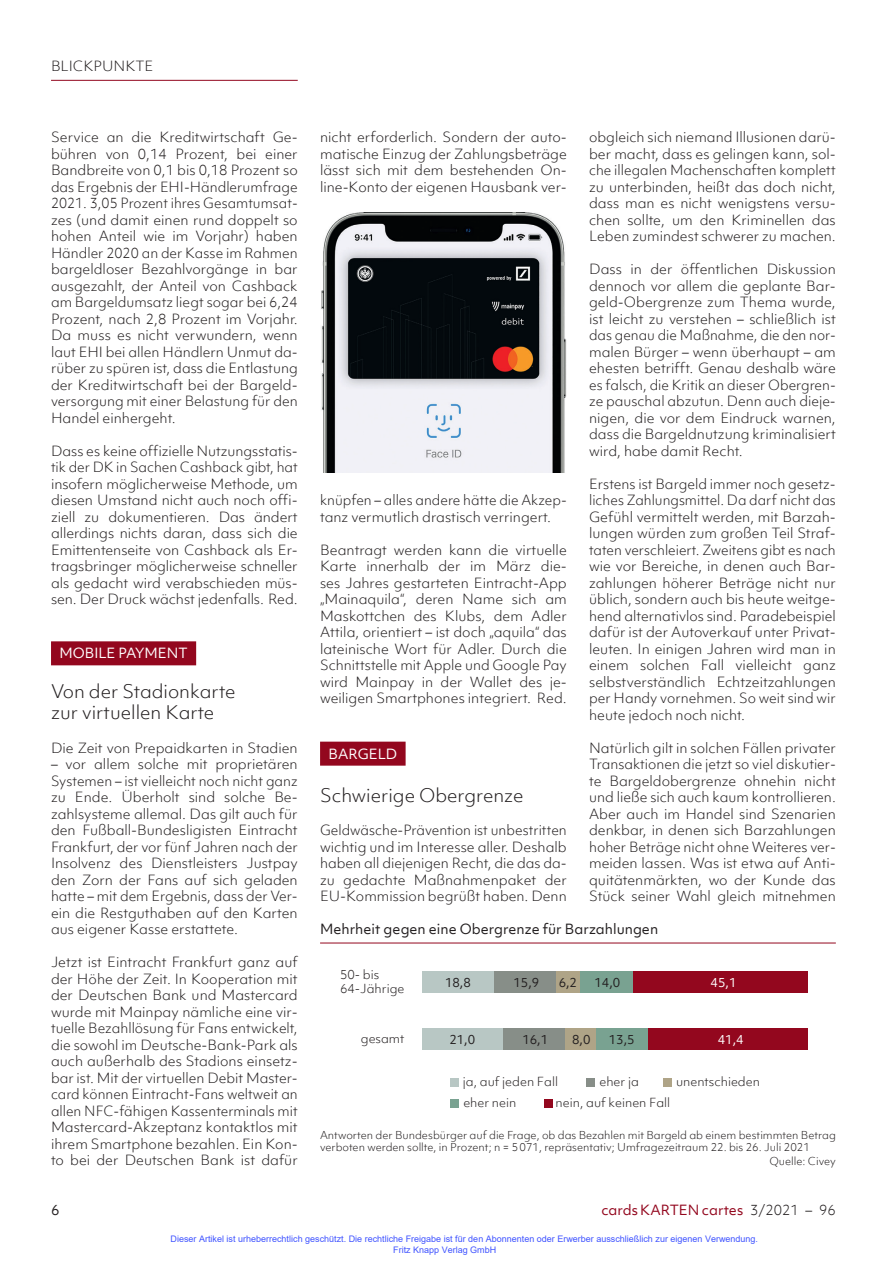
<style>
.page{position:relative;width:872px;height:1263px;background:#fff}
.page>*{position:absolute;margin:0;border:0;box-sizing:border-box;transform-origin:0 0}
.t1{font:300 18px/21px "Objektiv Mk 1";color:#231f20}
.t2{font:300 13.5px/16.5px "Objektiv Mk 1";color:#231f20;text-align:justify}
.t3{font:13.5px "Objektiv Mk 1";color:#231f20}
.t4{font:13.5px "Objektiv Mk 1";color:#93071e}
.t5{font:13.5px "Objektiv Mk 1";color:#fff}
.t6{font:300 12px/14.4px "Objektiv Mk 1";color:#231f20}
.t7{font:12px "Objektiv Mk 1";color:#231f20}
.t8{font:12px "Objektiv Mk 1";color:#fff}
.t9{font:300 10.5px/12px "Objektiv Mk 1";color:#231f20}
.t10{font:9px/10.8px "Arial";color:#4054ff}
.s1{font-weight:300;color:#231f20}
</style>
<div class="page">
<hr style="left:51px;top:80px;width:247px;height:1px;background:#93071e">
<div style="left:51px;top:641px;width:145px;height:24px;background:#93071e"></div>
<div style="left:320px;top:742px;width:85px;height:24px;background:#93071e"></div>
<img style="left:321px;top:213px;width:246px;height:259px">
<div style="left:422px;top:1028px;width:81px;height:22px;background:#b8c7c4"></div>
<div style="left:422px;top:971px;width:72px;height:21px;background:#b8c7c4"></div>
<div style="left:503px;top:1028px;width:62px;height:22px;background:#878e88"></div>
<div style="left:494px;top:971px;width:62px;height:21px;background:#878e88"></div>
<div style="left:565px;top:1028px;width:31px;height:22px;background:#afa487"></div>
<div style="left:556px;top:971px;width:24px;height:21px;background:#afa487"></div>
<div style="left:596px;top:1028px;width:52px;height:22px;background:#79a291"></div>
<div style="left:580px;top:971px;width:54px;height:21px;background:#79a291"></div>
<div style="left:648px;top:1028px;width:160px;height:22px;background:#93071e"></div>
<div style="left:634px;top:971px;width:174px;height:21px;background:#93071e"></div>
<div style="left:450px;top:1078px;width:9px;height:8px;background:#b8c7c4"></div>
<div style="left:586px;top:1078px;width:9px;height:8px;background:#878e88"></div>
<div style="left:663px;top:1078px;width:8px;height:8px;background:#afa487"></div>
<div style="left:450px;top:1099px;width:9px;height:8px;background:#79a291"></div>
<div style="left:544px;top:1099px;width:8px;height:8px;background:#93071e"></div>
<hr style="left:320px;top:943px;width:516px;height:1px;background:#93071e">
<p class="t2" style="left:51px;top:58px;width:104px">BLICKPUNKTE</p>
<p class="t2" style="left:51px;top:129px;width:248px;text-align:left">Service an die Kreditwirtschaft Ge&shy;bühren von 0,14 Prozent, bei einer Bandbreite von 0,1 bis 0,18 Prozent so das Ergebnis der EHI-Händlerumfrage 2021. 3,05 Prozent ihres Gesamtumsat&shy;zes (und damit einen rund doppelt so hohen Anteil wie im Vorjahr) haben Händler 2020 an der Kasse im Rahmen bargeldloser Bezahlvorgänge in bar ausgezahlt, der Anteil von Cashback am Bargeldumsatz liegt sogar bei 6,24<br>Prozent, nach 2,8 Prozent im Vorjahr.<br>Da muss es nicht verwundern, wenn laut EHI bei allen Händlern Unmut da&shy;rüber zu spüren ist, dass die Entlastung der Kreditwirtschaft bei der Bargeld&shy;versorgung mit einer Belastung für den Handel einhergeht.</p>
<p class="t2" style="left:51px;top:442px;width:248px;text-align:left">Dass es keine offizielle Nutzungsstatis&shy;tik der DK in Sachen Cashback gibt, hat insofern möglicherweise Methode, um diesen Umstand nicht auch noch offi&shy;ziell zu dokumentieren. Das ändert allerdings nichts daran, dass sich die Emittentenseite von Cashback als Er&shy;tragsbringer möglicherweise schneller als gedacht wird verabschieden müs&shy;sen. Der Druck wächst jedenfalls. Red.</p>
<p class="t5" style="left:60px;top:644px;width:130px">MOBILE PAYMENT</p>
<h1 class="t1" style="left:51px;top:681px;width:186px">Von der Stadionkarte zur virtuellen Karte</h1>
<p class="t2" style="left:51px;top:739px;width:248px">Die Zeit von Prepaidkarten in Stadien</p>
<p class="t2" style="left:51px;top:756px;width:248px;text-align:left">– vor allem solche mit proprietären Systemen – ist vielleicht noch nicht ganz zu Ende. Überholt sind solche Be&shy;zahlsysteme allemal. Das gilt auch für den Fußball-Bundesligisten Eintracht Frankfurt, der vor fünf Jahren nach der Insolvenz des Dienstleisters Justpay den Zorn der Fans auf sich geladen hatte – mit dem Ergebnis, dass der Ver&shy;ein die Restguthaben auf den Karten aus eigener Kasse erstattete.</p>
<p class="t2" style="left:51px;top:954px;width:248px">Jetzt ist Eintracht Frankfurt ganz auf der Höhe der Zeit. In Kooperation mit der Deutschen Bank und Mastercard wurde mit Mainpay nämliche eine vir&shy;tuelle Bezahllösung für Fans entwickelt, die sowohl im Deutsche-Bank-Park als auch außerhalb des Stadions einsetz&shy;bar ist. Mit der virtuellen Debit Master&shy;card können Eintracht-Fans weltweit an allen NFC-fähigen Kassenterminals mit Mastercard-Akzeptanz kontaktlos mit ihrem Smartphone bezahlen. Ein Kon&shy;to bei der Deutschen Bank ist dafür</p>
<p class="t2" style="left:320px;top:129px;width:248px">nicht erforderlich. Sondern der auto&shy;matische Einzug der Zahlungsbeträge lässt sich mit dem bestehenden On&shy;line-Konto der eigenen Hausbank ver-</p>
<p class="t2" style="left:320px;top:492px;width:248px">knüpfen – alles andere hätte die Akzep&shy;tanz vermutlich drastisch verringert.</p>
<p class="t2" style="left:320px;top:541px;width:248px;text-align:left">Beantragt werden kann die virtuelle Karte innerhalb der im März die&shy;ses Jahres gestarteten Eintracht-App „Mainaquila“, deren Name sich am Maskottchen des Klubs, dem Adler Attila, orientiert – ist doch „aquila“ das lateinische Wort für Adler. Durch die Schnittstelle mit Apple und Google Pay wird Mainpay in der Wallet des je&shy;weiligen Smartphones integriert. Red.</p>
<p class="t5" style="left:328px;top:744px;width:70px">BARGELD</p>
<h1 class="t1" style="left:320px;top:785px;width:205px">Schwierige Obergrenze</h1>
<p class="t2" style="left:320px;top:822px;width:248px">Geldwäsche-Prävention ist unbestritten wichtig und im Interesse aller. Deshalb haben all diejenigen Recht, die das da&shy;zu gedachte Maßnahmenpaket der EU-Kommission begrüßt haben. Denn</p>
<p class="t2" style="left:589px;top:129px;width:248px">obgleich sich niemand Illusionen darü&shy;ber macht, dass es gelingen kann, sol&shy;che illegalen Machenschaften komplett zu unterbinden, heißt das doch nicht, dass man es nicht wenigstens versu&shy;chen sollte, um den Kriminellen das Leben zumindest schwerer zu machen.</p>
<p class="t2" style="left:589px;top:261px;width:248px">Dass in der öffentlichen Diskussion dennoch vor allem die geplante Bar&shy;geld-Obergrenze zum Thema wurde, ist leicht zu verstehen – schließlich ist das genau die Maßnahme, die den nor&shy;malen Bürger – wenn überhaupt – am ehesten betrifft. Genau deshalb wäre es falsch, die Kritik an dieser Obergren&shy;ze pauschal abzutun. Denn auch dieje&shy;nigen, die vor dem Eindruck warnen, dass die Bargeldnutzung kriminalisiert wird, habe damit Recht.</p>
<p class="t2" style="left:589px;top:475px;width:248px">Erstens ist Bargeld immer noch gesetz&shy;liches Zahlungsmittel. Da darf nicht das Gefühl vermittelt werden, mit Barzah&shy;lungen würden zum großen Teil Straf&shy;taten verschleiert. Zweitens gibt es nach wie vor Bereiche, in denen auch Bar&shy;zahlungen höherer Beträge nicht nur üblich, sondern auch bis heute weitge&shy;hend alternativlos sind. Paradebeispiel dafür ist der Autoverkauf unter Privat&shy;leuten. In einigen Jahren wird man in einem solchen Fall vielleicht ganz selbstverständlich Echtzeitzahlungen per Handy vornehmen. So weit sind wir heute jedoch noch nicht.</p>
<p class="t2" style="left:589px;top:739px;width:248px">Natürlich gilt in solchen Fällen privater Transaktionen die jetzt so viel diskutier&shy;te Bargeldobergrenze ohnehin nicht und ließe sich auch kaum kontrollieren.<br>Aber auch im Handel sind Szenarien denkbar, in denen sich Barzahlungen hoher Beträge nicht ohne Weiteres ver&shy;meiden lassen. Was ist etwa auf Anti&shy;quitätenmärkten, wo der Kunde das Stück seiner Wahl gleich mitnehmen</p>
<p class="t3" style="left:320px;top:920px;width:340px">Mehrheit gegen eine Obergrenze für Barzahlungen</p>
<p class="t6" style="left:340px;top:967px;width:66px">50- bis<br>64-Jährige</p>
<p class="t7" style="left:445px;top:974px;width:27px">18,8</p>
<p class="t7" style="left:513px;top:974px;width:27px">15,9</p>
<p class="t7" style="left:558px;top:974px;width:20px">6,2</p>
<p class="t7" style="left:594px;top:974px;width:27px">14,0</p>
<p class="t8" style="left:710px;top:974px;width:27px">45,1</p>
<p class="t6" style="left:361px;top:1031px;width:45px">gesamt</p>
<p class="t7" style="left:449px;top:1031px;width:27px">21,0</p>
<p class="t7" style="left:522px;top:1031px;width:27px">16,1</p>
<p class="t7" style="left:572px;top:1031px;width:20px">8,0</p>
<p class="t7" style="left:609px;top:1031px;width:27px">13,5</p>
<p class="t8" style="left:717px;top:1031px;width:27px">41,4</p>
<p class="t6" style="left:463px;top:1074px;width:97px">ja, auf jeden Fall</p>
<p class="t6" style="left:599px;top:1074px;width:41px">eher ja</p>
<p class="t6" style="left:676px;top:1074px;width:85px">unentschieden</p>
<p class="t6" style="left:463px;top:1095px;width:55px">eher nein</p>
<p class="t6" style="left:555px;top:1095px;width:116px">nein, auf keinen Fall</p>
<p class="t9" style="left:320px;top:1129px;width:517px">Antworten der Bundesbürger auf die Frage, ob das Bezahlen mit Bargeld ab einem bestimmten Betrag verboten werden sollte, in Prozent; n = 5071, repräsentativ; Umfragezeitraum 22. bis 26. Juli 2021</p>
<p class="t9" style="left:769px;top:1155px;width:68px">Quelle: Civey</p>
<p class="t3" style="left:51px;top:1200px;width:10px">6</p>
<p class="t4" style="left:601px;top:1200px;width:236px">cards KARTEN cartes <span class="s1">3/2021 – 96</span></p>
<p class="t10" style="left:393px;top:1233px;width:366px;text-indent:-223px">Dieser Artikel ist urheberrechtlich geschützt. Die rechtliche Freigabe ist für den Abonnenten oder Erwerber ausschließlich zur eigenen Verwendung.<br>Fritz Knapp Verlag GmbH</p>
</div>
